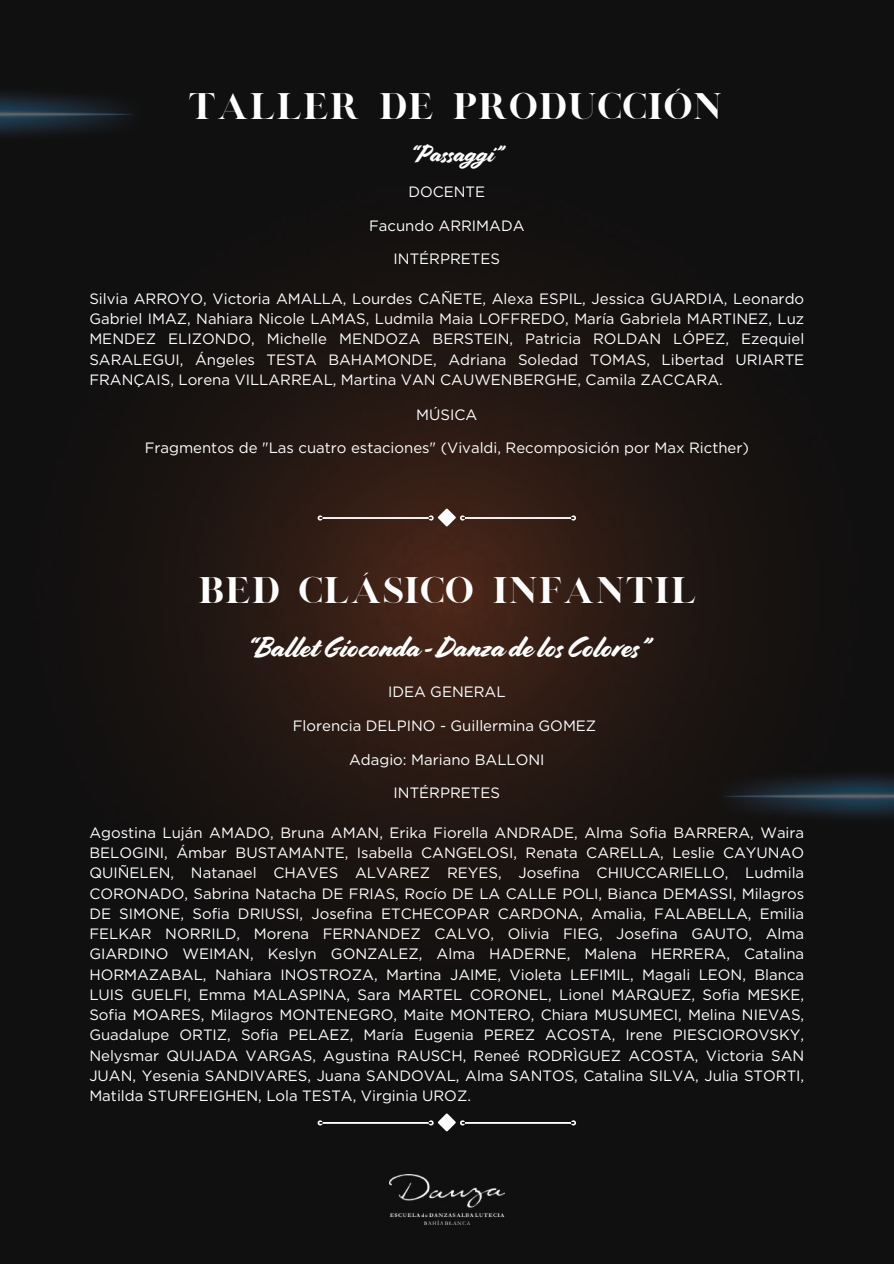
<style>
.page{position:relative;width:894px;height:1264px;background:#fff}
.page>*{position:absolute;margin:0;border:0;box-sizing:border-box;transform-origin:0 0}
.t1{font:30px "London";color:#fff}
.t2{font:28.5px "Cortado";color:#fff}
.t3{font:24px "Cortado";color:#fff}
.t4{font:15px/20.2px "Gotham";color:#fff;text-align:justify}
</style>
<div class="page">
<div style="left:0;top:0;width:893px;height:1263px;background:#101010"></div>
<img style="left:159px;top:307px;width:574px;height:574px">
<img style="left:716px;top:768px;width:177px;height:56px">
<img style="left:0;top:93px;width:134px;height:43px">
<img style="left:389px;top:1174px;width:115px;height:50px">
<svg style="left:317px;top:508px;width:259px;height:18px;background:#523d35"></svg>
<svg style="left:317px;top:1113px;width:259px;height:18px"></svg>
<h1 class="t1" style="left:188px;top:86px;width:536px">TALLER DE PRODUCCIÓN</h1>
<h3 class="t3" style="left:408px;top:139px;width:95px">“Passaggi”</h3>
<p class="t4" style="left:408px;top:181px;width:78px">DOCENTE</p>
<p class="t4" style="left:369px;top:215px;width:157px">Facundo ARRIMADA</p>
<p class="t4" style="left:393px;top:249px;width:108px">INTÉRPRETES</p>
<p class="t4" style="left:89px;top:288px;width:716px">Silvia ARROYO, Victoria AMALLA, Lourdes CAÑETE, Alexa ESPIL, Jessica GUARDIA, Leonardo Gabriel IMAZ, Nahiara Nicole LAMAS, Ludmila Maia LOFFREDO, María Gabriela MARTINEZ, Luz MENDEZ ELIZONDO, Michelle MENDOZA BERSTEIN, Patricia ROLDAN LÓPEZ, Ezequiel SARALEGUI, Ángeles TESTA BAHAMONDE, Adriana Soledad TOMAS, Libertad URIARTE FRANÇAIS, Lorena VILLARREAL, Martina VAN CAUWENBERGHE, Camila ZACCARA.</p>
<p class="t4" style="left:416px;top:404px;width:63px">MÚSICA</p>
<p class="t4" style="left:145px;top:438px;width:605px">Fragmentos de "Las cuatro estaciones" (Vivaldi, Recomposición por Max Ricther)</p>
<h1 class="t1" style="left:198px;top:569px;width:500px">BED CLÁSICO INFANTIL</h1>
<h2 class="t2" style="left:245px;top:630px;width:405px">“Ballet Gioconda -Danza delos Colores”</h2>
<p class="t4" style="left:388px;top:681px;width:119px">IDEA GENERAL</p>
<p class="t4" style="left:293px;top:715px;width:305px">Florencia DELPINO - Guillermina GOMEZ</p>
<p class="t4" style="left:349px;top:749px;width:197px">Adagio: Mariano BALLONI</p>
<p class="t4" style="left:393px;top:782px;width:108px">INTÉRPRETES</p>
<p class="t4" style="left:89px;top:822px;width:716px">Agostina Luján AMADO, Bruna AMAN, Erika Fiorella ANDRADE, Alma Sofia BARRERA, Waira BELOGINI, Ámbar BUSTAMANTE, Isabella CANGELOSI, Renata CARELLA, Leslie CAYUNAO QUIÑELEN, Natanael CHAVES ALVAREZ REYES, Josefina CHIUCCARIELLO, Ludmila CORONADO, Sabrina Natacha DE FRIAS, Rocío DE LA CALLE POLI, Bianca DEMASSI, Milagros DE SIMONE, Sofia DRIUSSI, Josefina ETCHECOPAR CARDONA, Amalia, FALABELLA, Emilia FELKAR NORRILD, Morena FERNANDEZ CALVO, Olivia FIEG, Josefina GAUTO, Alma GIARDINO WEIMAN, Keslyn GONZALEZ, Alma HADERNE, Malena HERRERA, Catalina HORMAZABAL, Nahiara INOSTROZA, Martina JAIME, Violeta LEFIMIL, Magali LEON, Blanca LUIS GUELFI, Emma MALASPINA, Sara MARTEL CORONEL, Lionel MARQUEZ, Sofia MESKE, Sofia MOARES, Milagros MONTENEGRO, Maite MONTERO, Chiara MUSUMECI, Melina NIEVAS, Guadalupe ORTIZ, Sofia PELAEZ, María Eugenia PEREZ ACOSTA, Irene PIESCIOROVSKY, Nelysmar QUIJADA VARGAS, Agustina RAUSCH, Reneé RODRÌGUEZ ACOSTA, Victoria SAN JUAN, Yesenia SANDIVARES, Juana SANDOVAL, Alma SANTOS, Catalina SILVA, Julia STORTI, Matilda STURFEIGHEN, Lola TESTA, Virginia UROZ.</p>
</div>
